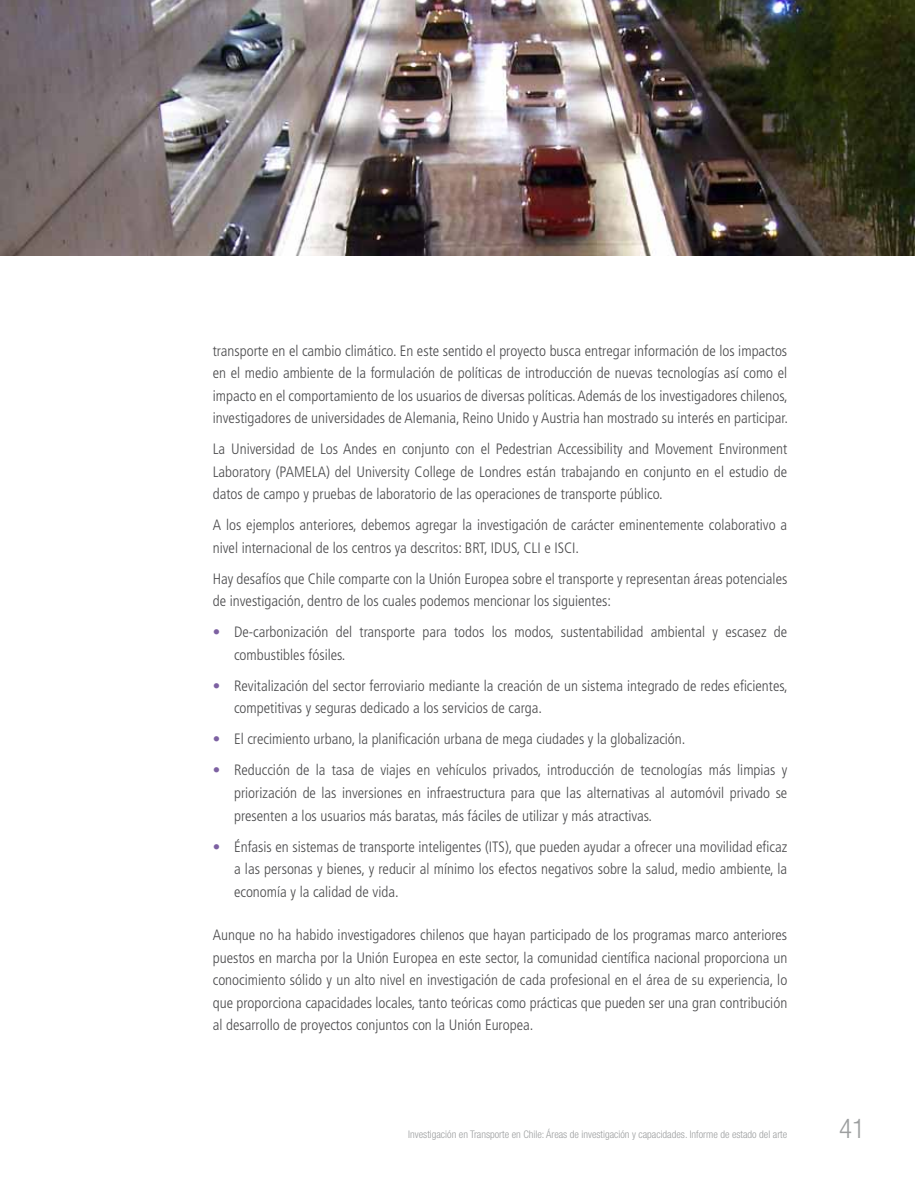
<style>
.page{position:relative;width:915px;height:1191px;background:#fff}
.page>*{position:absolute;margin:0;border:0;box-sizing:border-box;transform-origin:0 0}
.t1{font:300 condensed 27px "Helvetica Neue LT Std";color:#9c9e9f}
.t2{font:300 condensed 15px/22.5px "Frutiger LT Std";color:#4b4b4d;text-align:justify}
.t3{font:300 condensed 10.5px "Helvetica Neue LT Std";color:#9c9e9f}
.s1{color:#7d61a2}
</style>
<div class="page">
<img style="left:0;top:0;width:914px;height:255px">
<p class="t2" style="left:213px;top:339px;width:576px">transporte en el cambio climático. En este sentido el proyecto busca entregar información de los impactos en el medio ambiente de la formulación de políticas de introducción de nuevas tecnologías así como el impacto en el comportamiento de los usuarios de diversas políticas. Además de los investigadores chilenos, investigadores de universidades de Alemania, Reino Unido y Austria han mostrado su interés en participar.</p>
<p class="t2" style="left:213px;top:438px;width:576px">La Universidad de Los Andes en conjunto con el Pedestrian Accessibility and Movement Environment Laboratory (PAMELA) del University College de Londres están trabajando en conjunto en el estudio de datos de campo y pruebas de laboratorio de las operaciones de transporte público.</p>
<p class="t2" style="left:213px;top:514px;width:576px">A los ejemplos anteriores, debemos agregar la investigación de carácter eminentemente colaborativo a nivel internacional de los centros ya descritos: BRT, IDUS, CLI e ISCI.</p>
<p class="t2" style="left:213px;top:567px;width:576px">Hay desafíos que Chile comparte con la Unión Europea sobre el transporte y representan áreas potenciales de investigación, dentro de los cuales podemos mencionar los siguientes:</p>
<p class="t2" style="left:234px;top:621px;width:554px;text-indent:-21px"><span class="s1">•</span> De-carbonización del transporte para todos los modos, sustentabilidad ambiental y escasez de combustibles fósiles.</p>
<p class="t2" style="left:234px;top:674px;width:555px;text-indent:-21px"><span class="s1">•</span> Revitalización del sector ferroviario mediante la creación de un sistema integrado de redes eficientes, competitivas y seguras dedicado a los servicios de carga.</p>
<p class="t2" style="left:213px;top:728px;width:474px"><span class="s1">•</span> El crecimiento urbano, la planificación urbana de mega ciudades y la globalización.</p>
<p class="t2" style="left:234px;top:759px;width:554px;text-indent:-21px"><span class="s1">•</span> Reducción de la tasa de viajes en vehículos privados, introducción de tecnologías más limpias y priorización de las inversiones en infraestructura para que las alternativas al automóvil privado se presenten a los usuarios más baratas, más fáciles de utilizar y más atractivas.</p>
<p class="t2" style="left:234px;top:835px;width:554px;text-indent:-21px"><span class="s1">•</span> Énfasis en sistemas de transporte inteligentes (ITS), que pueden ayudar a ofrecer una movilidad eficaz a las personas y bienes, y reducir al mínimo los efectos negativos sobre la salud, medio ambiente, la economía y la calidad de vida.</p>
<p class="t2" style="left:213px;top:924px;width:576px">Aunque no ha habido investigadores chilenos que hayan participado de los programas marco anteriores puestos en marcha por la Unión Europea en este sector, la comunidad científica nacional proporciona un conocimiento sólido y un alto nivel en investigación de cada profesional en el área de su experiencia, lo que proporciona capacidades locales, tanto teóricas como prácticas que pueden ser una gran contribución al desarrollo de proyectos conjuntos con la Unión Europea.</p>
<p class="t3" style="left:408px;top:1128px;width:380px">Investigación en Transporte en Chile: Áreas de investigación y capacidades. Informe de estado del arte</p>
<h1 class="t1" style="left:838px;top:1113px;width:27px">41</h1>
</div>
